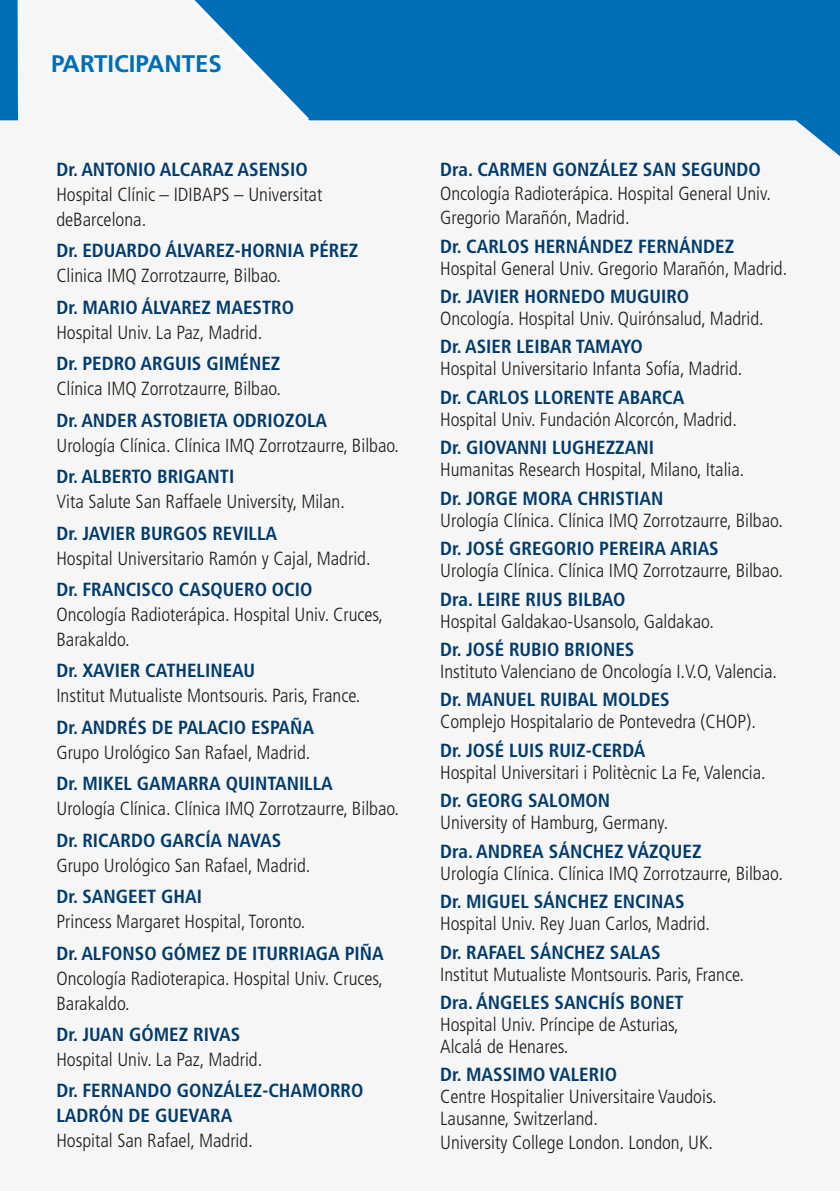
<style>
.page{position:relative;width:840px;height:1191px;background:#fff}
.page>*{position:absolute;margin:0;border:0;box-sizing:border-box;transform-origin:0 0}
.t1{font:700 24px "Frutiger";color:#006db7}
.t2{font:300 condensed 19px/25px "Frutiger LT Std";color:#1d1d1b}
.t3{font:700 condensed 19px/25px "Frutiger LT Std";color:#003b6c}
</style>
<div class="page">
<div style="left:0;top:107px;width:839px;height:1084px;background:#f6f6f6"></div>
<svg style="left:0;top:0;width:839px;height:156px;fill:#006db7"></svg>
<svg style="left:18px;top:0;width:296px;height:126px"></svg>
<p class="t1" style="left:51px;top:50px;width:172px">PARTICIPANTES</p>
<p class="t3" style="left:56px;top:157px;width:253px">Dr. ANTONIO ALCARAZ ASENSIO</p>
<p class="t2" style="left:56px;top:182px;width:267px">Hospital Clínic – IDIBAPS – Universitat deBarcelona.</p>
<p class="t3" style="left:56px;top:238px;width:303px">Dr. EDUARDO ÁLVAREZ-HORNIA PÉREZ</p>
<p class="t2" style="left:56px;top:263px;width:226px">Clinica IMQ Zorrotzaurre, Bilbao.</p>
<p class="t3" style="left:56px;top:295px;width:239px">Dr. MARIO ÁLVAREZ MAESTRO</p>
<p class="t2" style="left:56px;top:320px;width:207px">Hospital Univ. La Paz, Madrid.</p>
<p class="t3" style="left:56px;top:351px;width:225px">Dr. PEDRO ARGUIS GIMÉNEZ</p>
<p class="t2" style="left:56px;top:376px;width:226px">Clínica IMQ Zorrotzaurre, Bilbao.</p>
<p class="t3" style="left:56px;top:407px;width:272px">Dr. ANDER ASTOBIETA ODRIOZOLA</p>
<p class="t2" style="left:56px;top:433px;width:344px">Urología Clínica. Clínica IMQ Zorrotzaurre, Bilbao.</p>
<p class="t3" style="left:56px;top:464px;width:179px">Dr. ALBERTO BRIGANTI</p>
<p class="t2" style="left:56px;top:489px;width:290px">Vita Salute San Raffaele University, Milan.</p>
<p class="t3" style="left:56px;top:520px;width:222px">Dr. JAVIER BURGOS REVILLA</p>
<p class="t2" style="left:56px;top:546px;width:315px">Hospital Universitario Ramón y Cajal, Madrid.</p>
<p class="t3" style="left:56px;top:577px;width:257px">Dr. FRANCISCO CASQUERO OCIO</p>
<p class="t2" style="left:56px;top:602px;width:328px">Oncología Radioterápica. Hospital Univ. Cruces,<br>Barakaldo.</p>
<p class="t3" style="left:56px;top:658px;width:200px">Dr. XAVIER CATHELINEAU</p>
<p class="t2" style="left:56px;top:683px;width:305px">Institut Mutualiste Montsouris. Paris, France.</p>
<p class="t3" style="left:56px;top:715px;width:259px">Dr. ANDRÉS DE PALACIO ESPAÑA</p>
<p class="t2" style="left:56px;top:740px;width:255px">Grupo Urológico San Rafael, Madrid.</p>
<p class="t3" style="left:56px;top:771px;width:278px">Dr. MIKEL GAMARRA QUINTANILLA</p>
<p class="t2" style="left:56px;top:796px;width:344px">Urología Clínica. Clínica IMQ Zorrotzaurre, Bilbao.</p>
<p class="t3" style="left:56px;top:827px;width:226px">Dr. RICARDO GARCÍA NAVAS</p>
<p class="t2" style="left:56px;top:853px;width:255px">Grupo Urológico San Rafael, Madrid.</p>
<p class="t3" style="left:56px;top:884px;width:147px">Dr. SANGEET GHAI</p>
<p class="t2" style="left:56px;top:909px;width:250px">Princess Margaret Hospital, Toronto.</p>
<p class="t3" style="left:56px;top:940px;width:329px">Dr. ALFONSO GÓMEZ DE ITURRIAGA PIÑA</p>
<p class="t2" style="left:56px;top:965px;width:328px">Oncología Radioterapica. Hospital Univ. Cruces,<br>Barakaldo.</p>
<p class="t3" style="left:56px;top:1022px;width:185px">Dr. JUAN GÓMEZ RIVAS</p>
<p class="t2" style="left:56px;top:1047px;width:207px">Hospital Univ. La Paz, Madrid.</p>
<p class="t3" style="left:56px;top:1078px;width:308px">Dr. FERNANDO GONZÁLEZ-CHAMORRO<br>LADRÓN DE GUEVARA</p>
<p class="t2" style="left:56px;top:1128px;width:198px">Hospital San Rafael, Madrid.</p>
<p class="t3" style="left:440px;top:157px;width:322px">Dra. CARMEN GONZÁLEZ SAN SEGUNDO</p>
<p class="t2" style="left:440px;top:182px;width:332px;line-height:24px">Oncología Radioterápica. Hospital General Univ.<br>Gregorio Marañón, Madrid.</p>
<p class="t3" style="left:440px;top:233px;width:295px">Dr. CARLOS HERNÁNDEZ FERNÁNDEZ</p>
<p class="t2" style="left:440px;top:256px;width:348px">Hospital General Univ. Gregorio Marañón, Madrid.</p>
<p class="t3" style="left:440px;top:284px;width:250px">Dr. JAVIER HORNEDO MUGUIRO</p>
<p class="t2" style="left:440px;top:306px;width:325px">Oncología. Hospital Univ. Quirónsalud, Madrid.</p>
<p class="t3" style="left:440px;top:334px;width:204px">Dr. ASIER LEIBAR TAMAYO</p>
<p class="t2" style="left:440px;top:356px;width:303px">Hospital Universitario Infanta Sofía, Madrid.</p>
<p class="t3" style="left:440px;top:385px;width:245px">Dr. CARLOS LLORENTE ABARCA</p>
<p class="t2" style="left:440px;top:407px;width:298px">Hospital Univ. Fundación Alcorcón, Madrid.</p>
<p class="t3" style="left:440px;top:435px;width:215px">Dr. GIOVANNI LUGHEZZANI</p>
<p class="t2" style="left:440px;top:457px;width:305px">Humanitas Research Hospital, Milano, Italia.</p>
<p class="t3" style="left:440px;top:485px;width:225px">Dr. JORGE MORA CHRISTIAN</p>
<p class="t2" style="left:440px;top:508px;width:344px">Urología Clínica. Clínica IMQ Zorrotzaurre, Bilbao.</p>
<p class="t3" style="left:440px;top:536px;width:280px">Dr. JOSÉ GREGORIO PEREIRA ARIAS</p>
<p class="t2" style="left:440px;top:558px;width:344px">Urología Clínica. Clínica IMQ Zorrotzaurre, Bilbao.</p>
<p class="t3" style="left:440px;top:586px;width:187px">Dra. LEIRE RIUS BILBAO</p>
<p class="t2" style="left:440px;top:609px;width:275px">Hospital Galdakao-Usansolo, Galdakao.</p>
<p class="t3" style="left:440px;top:637px;width:196px">Dr. JOSÉ RUBIO BRIONES</p>
<p class="t2" style="left:440px;top:659px;width:338px">Instituto Valenciano de Oncología I.V.O, Valencia.</p>
<p class="t3" style="left:440px;top:687px;width:231px">Dr. MANUEL RUIBAL MOLDES</p>
<p class="t2" style="left:440px;top:709px;width:317px">Complejo Hospitalario de Pontevedra (CHOP).</p>
<p class="t3" style="left:440px;top:737px;width:206px">Dr. JOSÉ LUIS RUIZ-CERDÁ</p>
<p class="t2" style="left:440px;top:760px;width:327px">Hospital Universitari i Politècnic La Fe, Valencia.</p>
<p class="t3" style="left:440px;top:788px;width:171px">Dr. GEORG SALOMON</p>
<p class="t2" style="left:440px;top:810px;width:229px">University of Hamburg, Germany.</p>
<p class="t3" style="left:440px;top:838px;width:263px">Dra. ANDREA SÁNCHEZ VÁZQUEZ</p>
<p class="t2" style="left:440px;top:861px;width:344px">Urología Clínica. Clínica IMQ Zorrotzaurre, Bilbao.</p>
<p class="t3" style="left:440px;top:889px;width:246px">Dr. MIGUEL SÁNCHEZ ENCINAS</p>
<p class="t2" style="left:440px;top:911px;width:271px">Hospital Univ. Rey Juan Carlos, Madrid.</p>
<p class="t3" style="left:440px;top:939px;width:222px">Dr. RAFAEL SÁNCHEZ SALAS</p>
<p class="t2" style="left:440px;top:961px;width:305px">Institut Mutualiste Montsouris. Paris, France.</p>
<p class="t3" style="left:440px;top:990px;width:245px">Dra. ÁNGELES SANCHÍS BONET</p>
<p class="t2" style="left:440px;top:1013px;width:240px;line-height:22px">Hospital Univ. Príncipe de Asturias,<br>Alcalá de Henares.</p>
<p class="t3" style="left:440px;top:1062px;width:178px">Dr. MASSIMO VALERIO</p>
<p class="t2" style="left:440px;top:1086px;width:278px;line-height:22px">Centre Hospitalier Universitaire Vaudois.<br>Lausanne, Switzerland.</p>
<p class="t2" style="left:440px;top:1130px;width:274px">University College London. London, UK.</p>
</div>
